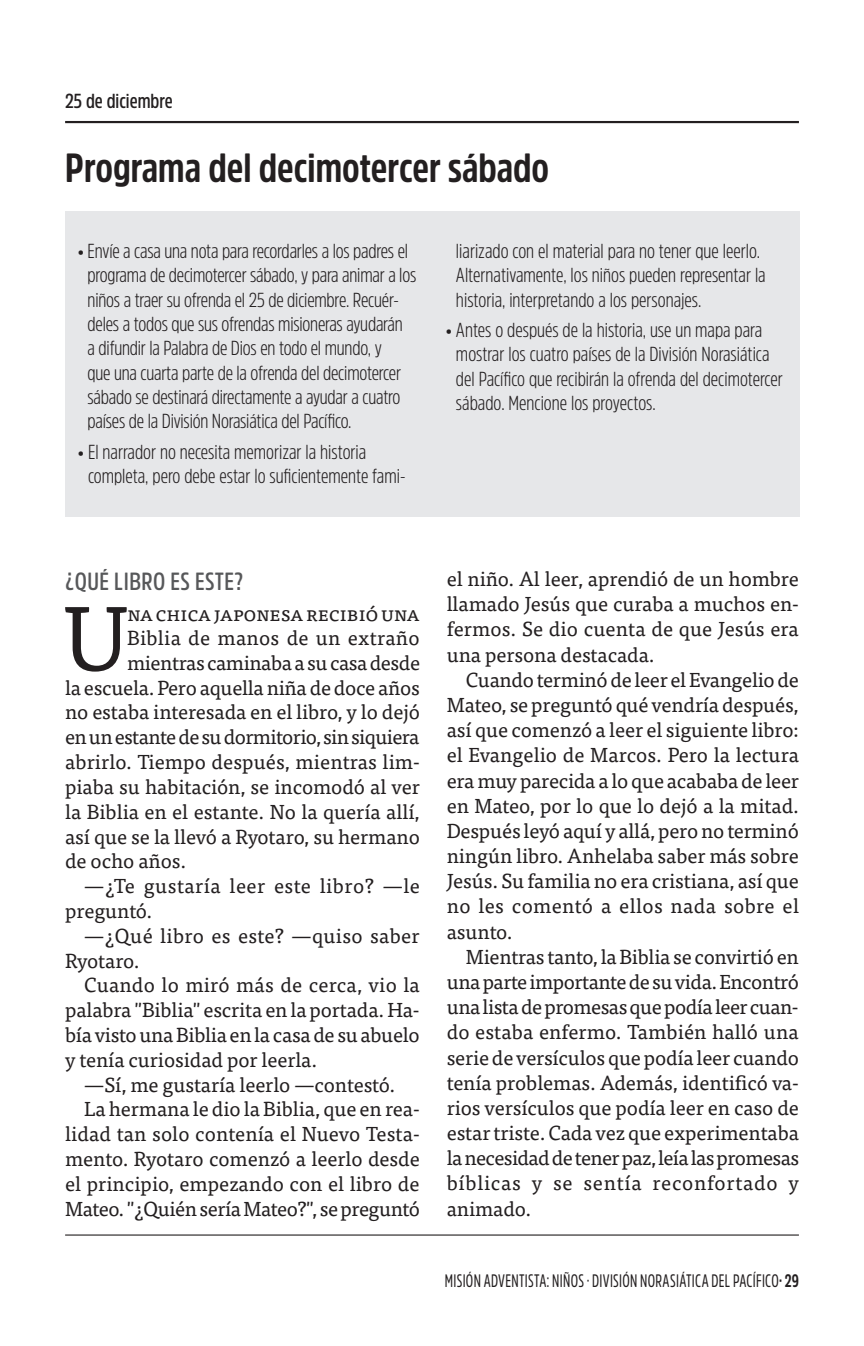
<style>
.page{position:relative;width:864px;height:1346px;background:#fff}
.page>*{position:absolute;margin:0;border:0;box-sizing:border-box;transform-origin:0 0}
.t1{font:90.23px "Tisa OT";color:#231f20}
.t2{font:700 40.5px "Amsi Pro Cond";color:#231f20}
.t3{font:600 24.75px "Amsi Pro Cond";letter-spacing:.02em;color:#57585a}
.t4{font:20.25px/25.2px "Tisa OT";letter-spacing:-.01em;color:#231f20;text-align:justify}
.t5{font:300 20.25px/24.3px "Amsi Pro Cond";letter-spacing:-.01em;color:#231f20}
.t6{font:600 20.25px "Amsi Pro Cond";color:#231f20}
.t7{font:18px "Amsi Pro Cond";letter-spacing:.02em;color:#231f20;scale:.85 1}
.s1{font-weight:700}
</style>
<div class="page">
<hr style="left:65px;top:121px;width:734px;height:2px;background:#231f20">
<div style="left:65px;top:211px;width:734px;height:305px;background:#e6e7e9"></div>
<hr style="left:65px;top:1234px;width:734px;height:1px;background:#231f20">
<p class="t6" style="left:65px;top:87px;width:109px">25 de diciembre</p>
<h2 class="t2" style="left:65px;top:140px;width:485px">Programa del decimotercer sábado</h2>
<p class="t5" style="left:88px;top:238px;width:330px;text-indent:-10px">• Envíe a casa una nota para recordarles a los padres el programa de decimotercer sábado, y para animar a los niños a traer su ofrenda el 25 de diciembre. Recuér&shy;deles a todos que sus ofrendas misioneras ayudarán<br>a difundir la Palabra de Dios en todo el mundo, y<br>que una cuarta parte de la ofrenda del decimotercer sábado se destinará directamente a ayudar a cuatro países de la División Norasiática del Pacífico.</p>
<p class="t5" style="left:88px;top:439px;width:319px;text-indent:-10px">• El narrador no necesita memorizar la historia completa, pero debe estar lo suficientemente fami-</p>
<p class="t5" style="left:456px;top:238px;width:311px">liarizado con el material para no tener que leerlo.<br>Alternativamente, los niños pueden representar la historia, interpretando a los personajes.</p>
<p class="t5" style="left:456px;top:317px;width:328px;text-indent:-10px">• Antes o después de la historia, use un mapa para mostrar los cuatro países de la División Norasiática del Pacífico que recibirán la ofrenda del decimotercer sábado. Mencione los proyectos.</p>
<p class="t3" style="left:65px;top:564px;width:179px">¿QUÉ LIBRO ES ESTE?</p>
<h1 class="t1" style="left:64px;top:584px;width:65px">U</h1>
<p class="t4" style="left:127px;top:602px;width:294px">na chica japonesa recibió una</p>
<p class="t4" style="left:127px;top:626px;width:294px">Biblia de manos de un extraño</p>
<p class="t4" style="left:127px;top:650px;width:294px">mientras caminaba a su casa desde</p>
<p class="t4" style="left:65px;top:675px;width:356px">la escuela. Pero aquella niña de doce años</p>
<p class="t4" style="left:65px;top:700px;width:356px">no estaba interesada en el libro, y lo dejó</p>
<p class="t4" style="left:65px;top:725px;width:356px">en un estante de su dormitorio, sin siquiera</p>
<p class="t4" style="left:65px;top:749px;width:356px">abrirlo. Tiempo después, mientras lim-</p>
<p class="t4" style="left:65px;top:774px;width:356px">piaba su habitación, se incomodó al ver</p>
<p class="t4" style="left:65px;top:799px;width:356px">la Biblia en el estante. No la quería allí,</p>
<p class="t4" style="left:65px;top:824px;width:356px">así que se la llevó a Ryotaro, su hermano</p>
<p class="t4" style="left:65px;top:849px;width:123px">de ocho años.</p>
<p class="t4" style="left:84px;top:873px;width:337px">—¿Te gustaría leer este libro? —le</p>
<p class="t4" style="left:65px;top:898px;width:89px">preguntó.</p>
<p class="t4" style="left:84px;top:923px;width:337px">—¿Qué libro es este? —quiso saber</p>
<p class="t4" style="left:65px;top:948px;width:76px">Ryotaro.</p>
<p class="t4" style="left:84px;top:973px;width:337px">Cuando lo miró más de cerca, vio la</p>
<p class="t4" style="left:65px;top:997px;width:356px">palabra "Biblia" escrita en la portada. Ha-</p>
<p class="t4" style="left:65px;top:1022px;width:356px">bía visto una Biblia en la casa de su abuelo</p>
<p class="t4" style="left:65px;top:1047px;width:254px">y tenía curiosidad por leerla.</p>
<p class="t4" style="left:84px;top:1072px;width:312px">—Sí, me gustaría leerlo —contestó.</p>
<p class="t4" style="left:84px;top:1097px;width:337px">La hermana le dio la Biblia, que en rea-</p>
<p class="t4" style="left:65px;top:1121px;width:356px">lidad tan solo contenía el Nuevo Testa-</p>
<p class="t4" style="left:65px;top:1146px;width:356px">mento. Ryotaro comenzó a leerlo desde</p>
<p class="t4" style="left:65px;top:1171px;width:356px">el principio, empezando con el libro de</p>
<p class="t4" style="left:65px;top:1196px;width:356px">Mateo. "¿Quién sería Mateo?", se preguntó</p>
<p class="t4" style="left:447px;top:566px;width:354px">el niño. Al leer, aprendió de un hombre llamado Jesús que curaba a muchos en&shy;fermos. Se dio cuenta de que Jesús era una persona destacada.</p>
<p class="t4" style="left:447px;top:667px;width:354px;text-indent:19px">Cuando terminó de leer el Evangelio de Mateo, se preguntó qué vendría después, así que comenzó a leer el siguiente libro: el Evangelio de Marcos. Pero la lectura era muy parecida a lo que acababa de leer en Mateo, por lo que lo dejó a la mitad.<br>Después leyó aquí y allá, pero no terminó ningún libro. Anhelaba saber más sobre Jesús. Su familia no era cristiana, así que no les comentó a ellos nada sobre el asunto.</p>
<p class="t4" style="left:447px;top:944px;width:354px;text-indent:19px">Mientras tanto, la Biblia se convirtió en una parte importante de su vida. Encontró una lista de promesas que podía leer cuan&shy;do estaba enfermo. También halló una serie de versículos que podía leer cuando tenía problemas. Además, identificó va&shy;rios versículos que podía leer en caso de estar triste. Cada vez que experimentaba la necesidad de tener paz, leía las promesas bíblicas y se sentía reconfortado y animado.</p>
<p class="t7" style="left:445px;top:1267px;width:418px">MISIÓN ADVENTISTA: NIÑOS · DIVISIÓN NORASIÁTICA DEL PACÍFICO<span class="s1">· 29</span></p>
</div>
